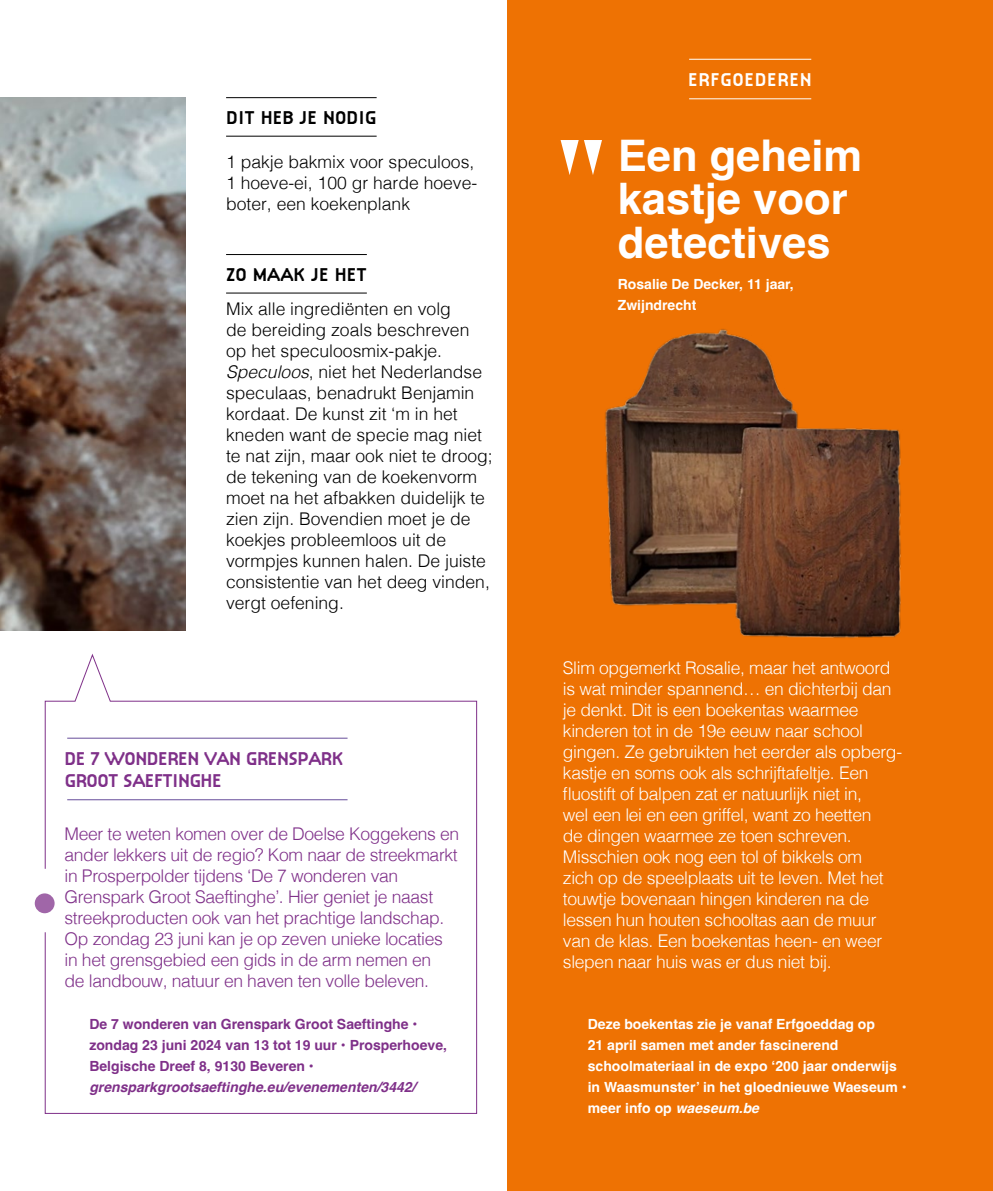
<style>
.page{position:relative;width:993px;height:1191px;background:#fff}
.page>*{position:absolute;margin:0;border:0;box-sizing:border-box;transform-origin:0 0}
.t1{font:700 43.57px/43.6px "Helvetica";color:#fff}
.t2{font:700 19.25px/22.8px "Citizen OT";letter-spacing:-.03em;color:#7f3089}
.t3{font:700 19.25px "Citizen OT";color:#000}
.t4{font:700 19.25px "Citizen OT";letter-spacing:.03em;color:#fff}
.t5{font:300 17.5px/21px "Helvetica";letter-spacing:-.02em;color:#fff}
.t6{font:300 17.5px/21px "Helvetica";color:#000}
.t7{font:300 17.5px/21px "Helvetica";letter-spacing:-.02em;color:#7f3089}
.t8{font:700 14px/21px "Helvetica";color:#fff}
.t9{font:700 14px/21px "Helvetica";color:#7f3089}
.t10{font:italic 700 14px "Helvetica";color:#7f3089}
.s1{font-style:italic}
</style>
<div class="page">
<div style="left:507px;top:0;width:485px;height:1191px;background:#ee7203"></div>
<hr style="left:689px;top:98px;width:122px;height:1px;background:#fff">
<hr style="left:689px;top:59px;width:122px;height:1px;background:#fff">
<svg style="left:560px;top:140px;width:41px;height:35px"></svg>
<img style="left:0;top:98px;width:185px;height:532px">
<svg style="left:44px;top:653px;width:433px;height:461px"></svg>
<img style="left:605px;top:329px;width:296px;height:309px">
<hr style="left:226px;top:136px;width:150px;height:1px;background:#000">
<hr style="left:226px;top:293px;width:141px;height:1px;background:#000">
<hr style="left:226px;top:97px;width:150px;height:1px;background:#000">
<hr style="left:226px;top:254px;width:141px;height:1px;background:#000">
<svg style="left:35px;top:893px;width:20px;height:20px"></svg>
<hr style="left:67px;top:799px;width:280px;height:1px;background:#664c9a">
<hr style="left:67px;top:737px;width:280px;height:1px;background:#664c9a">
<p class="t3" style="left:226px;top:106px;width:152px">DIT HEB JE NODIG</p>
<p class="t6" style="left:226px;top:150px;width:252px">1 pakje bakmix voor speculoos,<br>1 hoeve-ei, 100 gr harde hoeve&shy;boter, een koekenplank</p>
<p class="t3" style="left:226px;top:263px;width:142px">ZO MAAK JE HET</p>
<p class="t6" style="left:226px;top:297px;width:268px">Mix alle ingrediënten en volg<br>de bereiding zoals beschreven op het speculoosmix-pakje.<br><span class="s1">Speculoos</span>, niet het Nederlandse speculaas, benadrukt Benjamin kordaat. De kunst zit ‘m in het kneden want de specie mag niet te nat zijn, maar ook niet te droog; de tekening van de koekenvorm moet na het afbakken duidelijk te zien zijn. Bovendien moet je de koekjes probleemloos uit de vormpjes kunnen halen. De juiste consistentie van het deeg vinden, vergt oefening.</p>
<p class="t2" style="left:64px;top:746px;width:281px">DE 7 WONDEREN VAN GRENSPARK<br>GROOT SAEFTINGHE</p>
<p class="t7" style="left:64px;top:822px;width:396px">Meer te weten komen over de Doelse Koggekens en ander lekkers uit de regio? Kom naar de streekmarkt in Prosperpolder tijdens ‘De 7 wonderen van Grenspark Groot Saeftinghe’. Hier geniet je naast streekproducten ook van het prachtige landschap.<br>Op zondag 23 juni kan je op zeven unieke locaties in het grensgebied een gids in de arm nemen en<br>de landbouw, natuur en haven ten volle beleven.</p>
<p class="t9" style="left:89px;top:1015px;width:359px">De 7 wonderen van Grenspark Groot Saeftinghe • zondag 23 juni 2024 van 13 tot 19 uur • Prosperhoeve,<br>Belgische Dreef 8, 9130 Beveren •</p>
<p class="t10" style="left:89px;top:1079px;width:327px">grensparkgrootsaeftinghe.eu/evenementen/3442/</p>
<p class="t4" style="left:688px;top:68px;width:125px">ERFGOEDEREN</p>
<h1 class="t1" style="left:617px;top:139px;width:246px">Een geheim kastje voor detectives</h1>
<p class="t8" style="left:617px;top:275px;width:177px">Rosalie De Decker, 11 jaar,<br>Zwijndrecht</p>
<p class="t5" style="left:562px;top:656px;width:340px">Slim opgemerkt Rosalie, maar het antwoord is wat minder spannend… en dichterbij dan je denkt. Dit is een boekentas waarmee kinderen tot in de 19e eeuw naar school gingen. Ze gebruikten het eerder als opberg&shy;kastje en soms ook als schrijftafeltje. Een fluostift of balpen zat er natuurlijk niet in,<br>wel een lei en een griffel, want zo heetten<br>de dingen waarmee ze toen schreven.<br>Misschien ook nog een tol of bikkels om<br>zich op de speelplaats uit te leven. Met het touwtje bovenaan hingen kinderen na de lessen hun houten schooltas aan de muur van de klas. Een boekentas heen- en weer slepen naar huis was er dus niet bij.</p>
<p class="t8" style="left:587px;top:1015px;width:320px">Deze boekentas zie je vanaf Erfgoeddag op<br>21 april samen met ander fascinerend schoolmateriaal in de expo ‘200 jaar onderwijs in Waasmunster’ in het gloednieuwe Waeseum • meer info op <span class="s1">waeseum.be</span></p>
</div>
